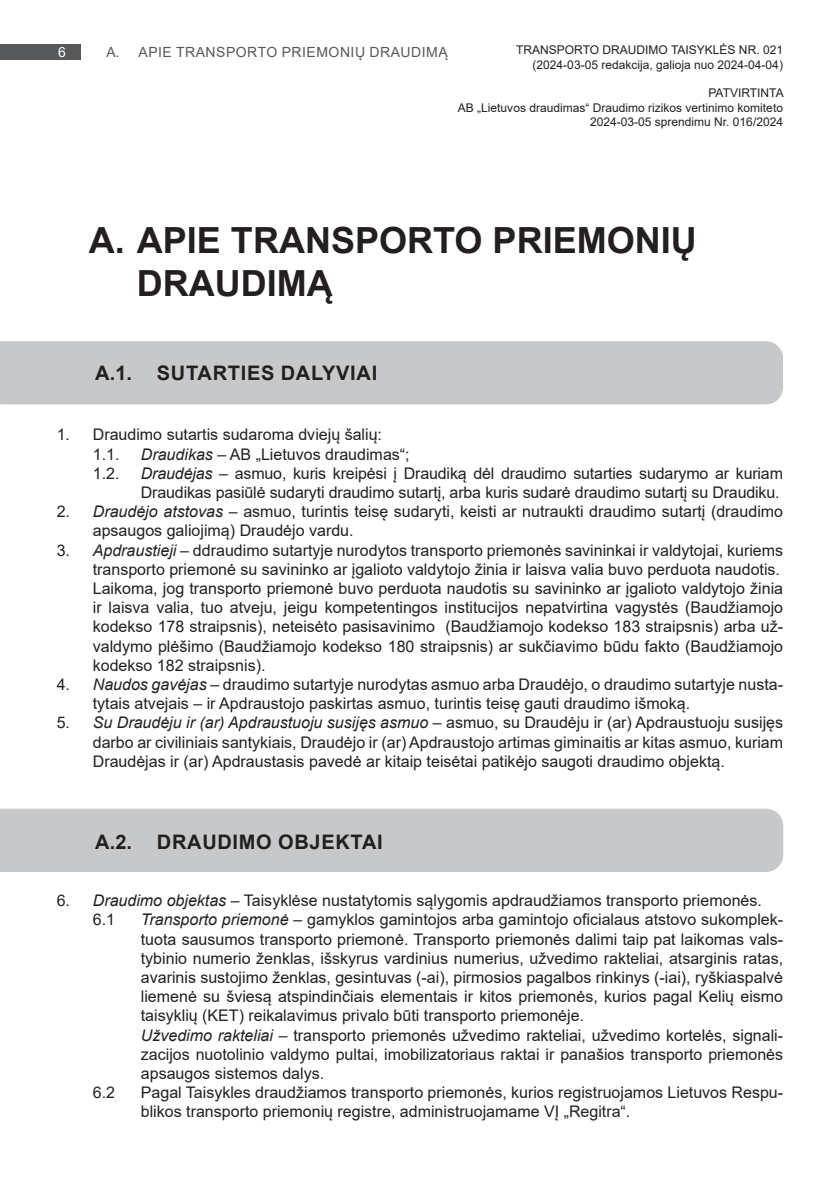
<style>
.page{position:relative;width:840px;height:1191px;background:#fff}
.page>*{position:absolute;margin:0;border:0;box-sizing:border-box;transform-origin:0 0}
.t1{font:700 36px/43.2px "Arial";color:#231f20}
.t2{font:700 20px "Arial";letter-spacing:.035em;color:#231f20}
.t3{font:16px/19.2px "Arial";color:#231f20}
.t4{font:14px "Arial";letter-spacing:.035em;color:#57585a}
.t5{font:14px "Arial";color:#fff}
.t6{font:12px/14.4px "Arial";color:#231f20;text-align:right}
.s1{font-style:italic}
</style>
<div class="page">
<div style="left:0;top:44px;width:80px;height:16px;background:#57585a"></div>
<div style="left:0;top:808px;width:782px;height:64px;background:#c7c8ca"></div>
<div style="left:0;top:341px;width:782px;height:63px;background:#c7c8ca"></div>
<p class="t5" style="left:58px;top:43px;width:9px">6</p>
<p class="t4" style="left:106px;top:43px;width:342px">A. APIE TRANSPORTO PRIEMONIŲ DRAUDIMĄ</p>
<p class="t6" style="left:516px;top:43px;width:268px">TRANSPORTO DRAUDIMO TAISYKLĖS NR. 021 (2024-03-05 redakcija, galioja nuo 2024-04-04)</p>
<p class="t6" style="left:457px;top:86px;width:327px">PATVIRTINTA<br>AB „Lietuvos draudimas“ Draudimo rizikos vertinimo komiteto<br>2024-03-05 sprendimu Nr. 016/2024</p>
<h1 class="t1" style="left:137px;top:219px;width:561px;text-indent:-48px">A. APIE TRANSPORTO PRIEMONIŲ<br>DRAUDIMĄ</h1>
<p class="t2" style="left:95px;top:359px;width:283px">A.1. SUTARTIES DALYVIAI</p>
<p class="t3" style="left:93px;top:425px;width:290px;text-indent:-36px">1. Draudimo sutartis sudaroma dviejų šalių:<br>1.1.</p>
<p class="t3" style="left:141px;top:444px;width:270px"><span class="s1">Draudikas</span> – AB „Lietuvos draudimas“;</p>
<p class="t3" style="left:93px;top:463px;width:28px">1.2.</p>
<p class="t3" style="left:141px;top:463px;width:643px"><span class="s1">Draudėjas</span> – asmuo, kuris kreipėsi į Draudiką dėl draudimo sutarties sudarymo ar kuriam<br>Draudikas pasiūlė sudaryti draudimo sutartį, arba kuris sudarė draudimo sutartį su Draudiku.</p>
<p class="t3" style="left:93px;top:502px;width:691px;text-indent:-36px">2. <span class="s1">Draudėjo atstovas</span> – asmuo, turintis teisę sudaryti, keisti ar nutraukti draudimo sutartį (draudimo apsaugos galiojimą) Draudėjo vardu.</p>
<p class="t3" style="left:93px;top:540px;width:691px;text-indent:-36px">3. <span class="s1">Apdraustieji</span> – ddraudimo sutartyje nurodytos transporto priemonės savininkai ir valdytojai, kuriems transporto priemonė su savininko ar įgalioto valdytojo žinia ir laisva valia buvo perduota naudotis.<br>Laikoma, jog transporto priemonė buvo perduota naudotis su savininko ar įgalioto valdytojo žinia ir laisva valia, tuo atveju, jeigu kompetentingos institucijos nepatvirtina vagystės (Baudžiamojo kodekso 178 straipsnis), neteisėto pasisavinimo (Baudžiamojo kodekso 183 straipsnis) arba už&shy;valdymo plėšimo (Baudžiamojo kodekso 180 straipsnis) ar sukčiavimo būdu fakto (Baudžiamojo kodekso 182 straipsnis).</p>
<p class="t3" style="left:93px;top:674px;width:691px;text-indent:-36px">4. <span class="s1">Naudos gavėjas</span> – draudimo sutartyje nurodytas asmuo arba Draudėjo, o draudimo sutartyje nusta&shy;tytais atvejais – ir Apdraustojo paskirtas asmuo, turintis teisę gauti draudimo išmoką.</p>
<p class="t3" style="left:93px;top:713px;width:691px;text-align:justify;text-indent:-36px">5. <span class="s1">Su Draudėju ir (ar) Apdraustuoju susijęs asmuo</span> – asmuo, su Draudėju ir (ar) Apdraustuoju susijęs darbo ar civiliniais santykiais, Draudėjo ir (ar) Apdraustojo artimas giminaitis ar kitas asmuo, kuriam Draudėjas ir (ar) Apdraustasis pavedė ar kitaip teisėtai patikėjo saugoti draudimo objektą.</p>
<p class="t2" style="left:95px;top:827px;width:289px">A.2. DRAUDIMO OBJEKTAI</p>
<p class="t3" style="left:93px;top:890px;width:670px;text-indent:-36px">6. <span class="s1">Draudimo objektas</span> – Taisyklėse nustatytomis sąlygomis apdraudžiamos transporto priemonės.<br>6.1</p>
<p class="t3" style="left:141px;top:910px;width:643px"><span class="s1">Transporto priemonė</span> – gamyklos gamintojos arba gamintojo oficialaus atstovo sukomplek&shy;tuota sausumos transporto priemonė. Transporto priemonės dalimi taip pat laikomas vals&shy;tybinio numerio ženklas, išskyrus vardinius numerius, užvedimo rakteliai, atsarginis ratas, avarinis sustojimo ženklas, gesintuvas (-ai), pirmosios pagalbos rinkinys (-iai), ryškiaspalvė liemenė su šviesą atspindinčiais elementais ir kitos priemonės, kurios pagal Kelių eismo taisyklių (KET) reikalavimus privalo būti transporto priemonėje.<br><span class="s1">Užvedimo rakteliai</span> – transporto priemonės užvedimo rakteliai, užvedimo kortelės, signali&shy;zacijos nuotolinio valdymo pultai, imobilizatoriaus raktai ir panašios transporto priemonės apsaugos sistemos dalys.</p>
<p class="t3" style="left:93px;top:1082px;width:24px">6.2</p>
<p class="t3" style="left:141px;top:1082px;width:643px">Pagal Taisykles draudžiamos transporto priemonės, kurios registruojamos Lietuvos Respu&shy;blikos transporto priemonių registre, administruojamame VĮ „Regitra“.</p>
</div>
